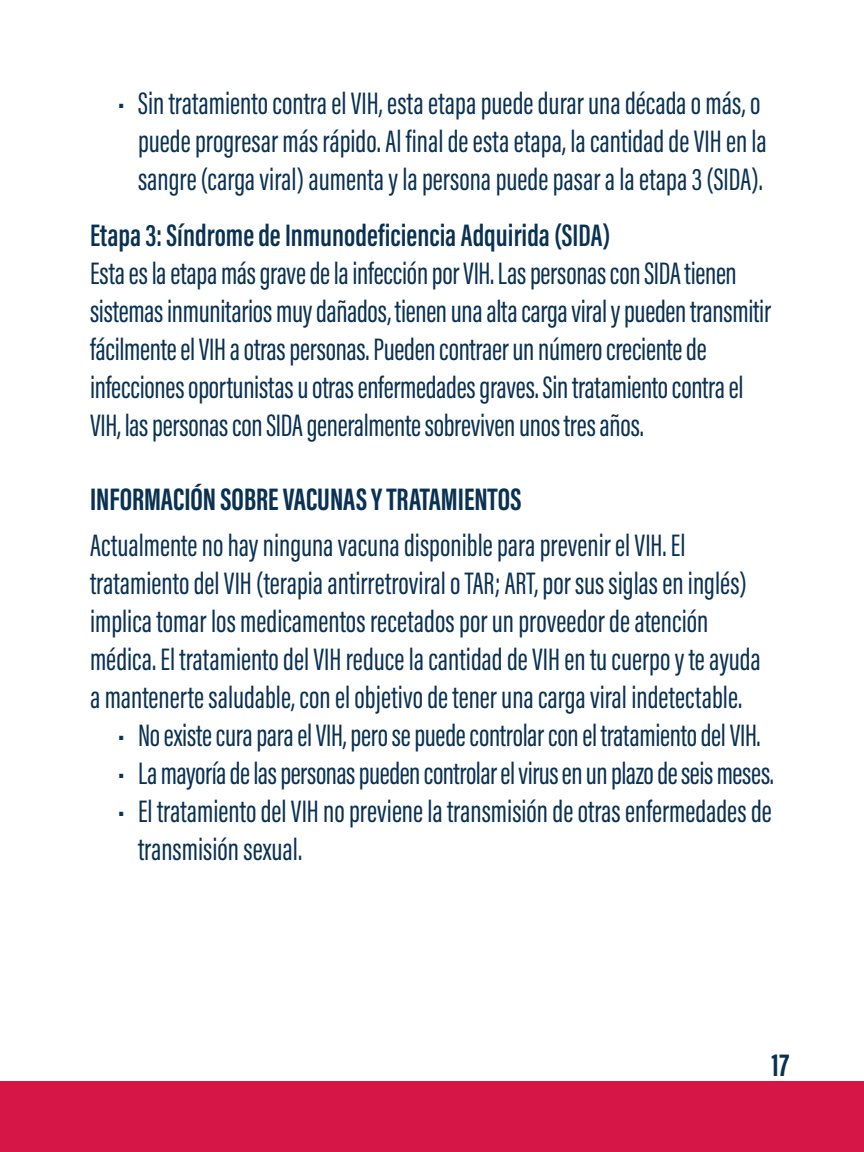
<style>
.page{position:relative;width:864px;height:1152px;background:#fff}
.page>*{position:absolute;margin:0;border:0;box-sizing:border-box;transform-origin:0 0}
.t1{font:32px/38px "Acumin Pro Extra Cond";color:#093153}
.t2{font:600 32px "Acumin Pro Extra Cond";color:#093153}
.t3{font:700 32px "Acumin Pro Extra Cond";color:#093153}
</style>
<div class="page">
<div style="left:0;top:1081px;width:864px;height:71px;background:#d71648"></div>
<p class="t1" style="left:138px;top:84px;width:630px;text-indent:-20px">• Sin tratamiento contra el VIH, esta etapa puede durar una década o más, o puede progresar más rápido. Al final de esta etapa, la cantidad de VIH en la sangre (carga viral) aumenta y la persona puede pasar a la etapa 3 (SIDA).</p>
<p class="t2" style="left:90px;top:215px;width:522px">Etapa 3: Síndrome de Inmunodeficiencia Adquirida (SIDA)</p>
<p class="t1" style="left:90px;top:254px;width:683px">Esta es la etapa más grave de la infección por VIH. Las personas con SIDA tienen sistemas inmunitarios muy dañados, tienen una alta carga viral y pueden transmitir fácilmente el VIH a otras personas. Pueden contraer un número creciente de infecciones oportunistas u otras enfermedades graves. Sin tratamiento contra el VIH, las personas con SIDA generalmente sobreviven unos tres años.</p>
<p class="t3" style="left:90px;top:479px;width:433px">INFORMACIÓN SOBRE VACUNAS Y TRATAMIENTOS</p>
<p class="t1" style="left:90px;top:526px;width:672px">Actualmente no hay ninguna vacuna disponible para prevenir el VIH. El tratamiento del VIH (terapia antirretroviral o TAR; ART, por sus siglas en inglés) implica tomar los medicamentos recetados por un proveedor de atención médica. El tratamiento del VIH reduce la cantidad de VIH en tu cuerpo y te ayuda a mantenerte saludable, con el objetivo de tener una carga viral indetectable.</p>
<p class="t1" style="left:118px;top:716px;width:642px">• No existe cura para el VIH, pero se puede controlar con el tratamiento del VIH.</p>
<p class="t1" style="left:118px;top:754px;width:655px">• La mayoría de las personas pueden controlar el virus en un plazo de seis meses.</p>
<p class="t1" style="left:138px;top:792px;width:635px;text-indent:-20px">• El tratamiento del VIH no previene la transmisión de otras enfermedades de transmisión sexual.</p>
<p class="t3" style="left:772px;top:1046px;width:19px">17</p>
</div>
